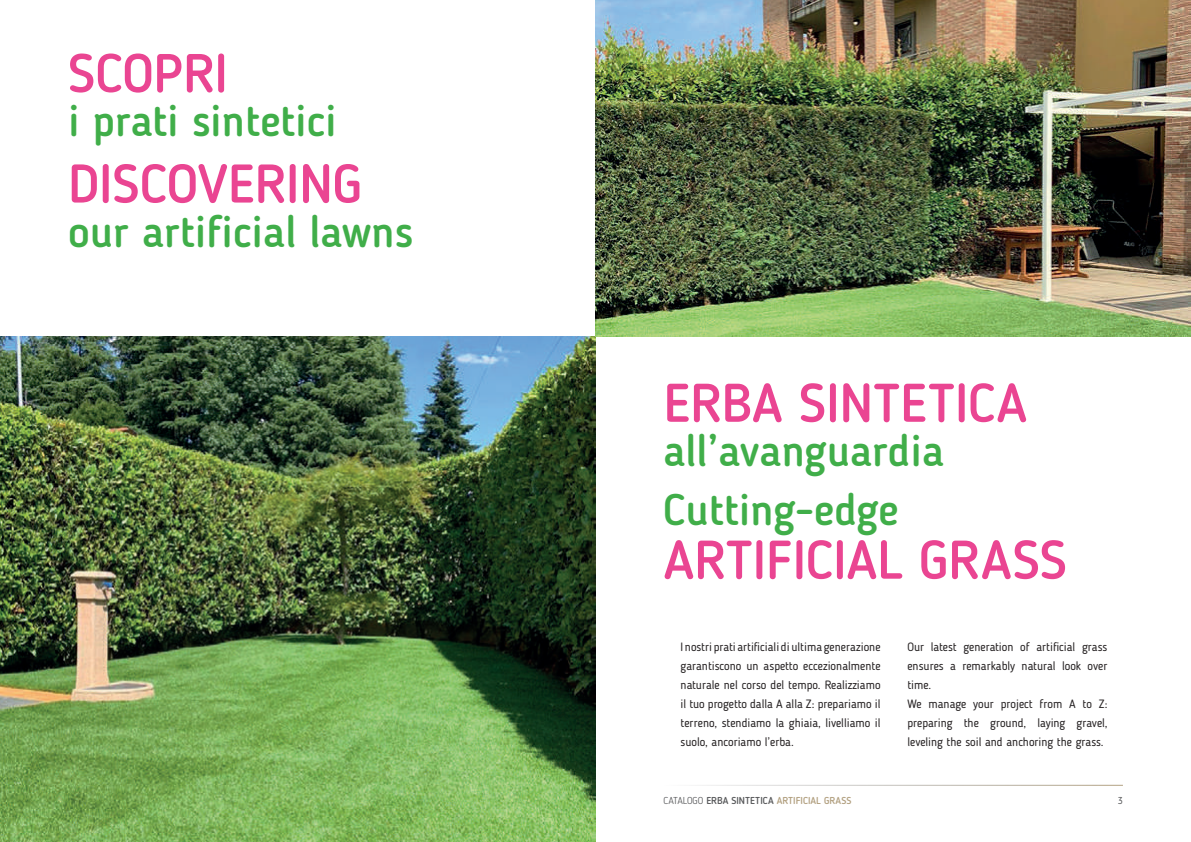
<style>
.page{position:relative;width:1191px;height:842px;background:#fff}
.page>*{position:absolute;margin:0;border:0;box-sizing:border-box;transform-origin:0 0}
.t1{font:500 54px "Blogger Sans";color:#ea4592}
.t2{font:500 44px "Blogger Sans";color:#40ae49}
.t3{font:12px/19px "Blogger Sans";color:#231f20;text-align:justify}
.t4{font:500 10px "Blogger Sans";color:#b2a080}
.t5{font:10px "Blogger Sans";color:#57585a}
.s1{font-weight:300;color:#57585a}
.s2{color:#57585a}
</style>
<div class="page">
<img style="left:0;top:337px;width:595px;height:505px">
<img style="left:595px;top:0;width:596px;height:337px">
<h1 class="t1" style="left:68px;top:41px;width:161px">SCOPRI</h1>
<h2 class="t2" style="left:68px;top:94px;width:270px">i prati sintetici</h2>
<h1 class="t1" style="left:68px;top:151px;width:295px">DISCOVERING</h1>
<h2 class="t2" style="left:68px;top:205px;width:347px">our artificial lawns</h2>
<h1 class="t1" style="left:663px;top:371px;width:365px">ERBA SINTETICA</h1>
<h2 class="t2" style="left:663px;top:424px;width:282px">all’avanguardia</h2>
<h2 class="t2" style="left:663px;top:483px;width:236px">Cutting-edge</h2>
<h1 class="t1" style="left:663px;top:527px;width:405px">ARTIFICIAL GRASS</h1>
<p class="t3" style="left:680px;top:637px;width:201px">I nostri prati artificiali di ultima generazione garantiscono un aspetto eccezionalmente naturale nel corso del tempo. Realizziamo il tuo progetto dalla A alla Z: prepariamo il terreno, stendiamo la ghiaia, livelliamo il suolo, ancoriamo l’erba.</p>
<p class="t3" style="left:907px;top:637px;width:201px;text-align:left">Our latest generation of artificial grass ensures a remarkably natural look over time.<br>We manage your project from A to Z: preparing the ground, laying gravel, leveling the soil and anchoring the grass.</p>
<p class="t4" style="left:663px;top:795px;width:189px"><span class="s1">CATALOGO</span> <span class="s2">ERBA SINTETICA</span> ARTIFICIAL GRASS</p>
<p class="t5" style="left:1118px;top:795px;width:6px">3</p>
</div>
